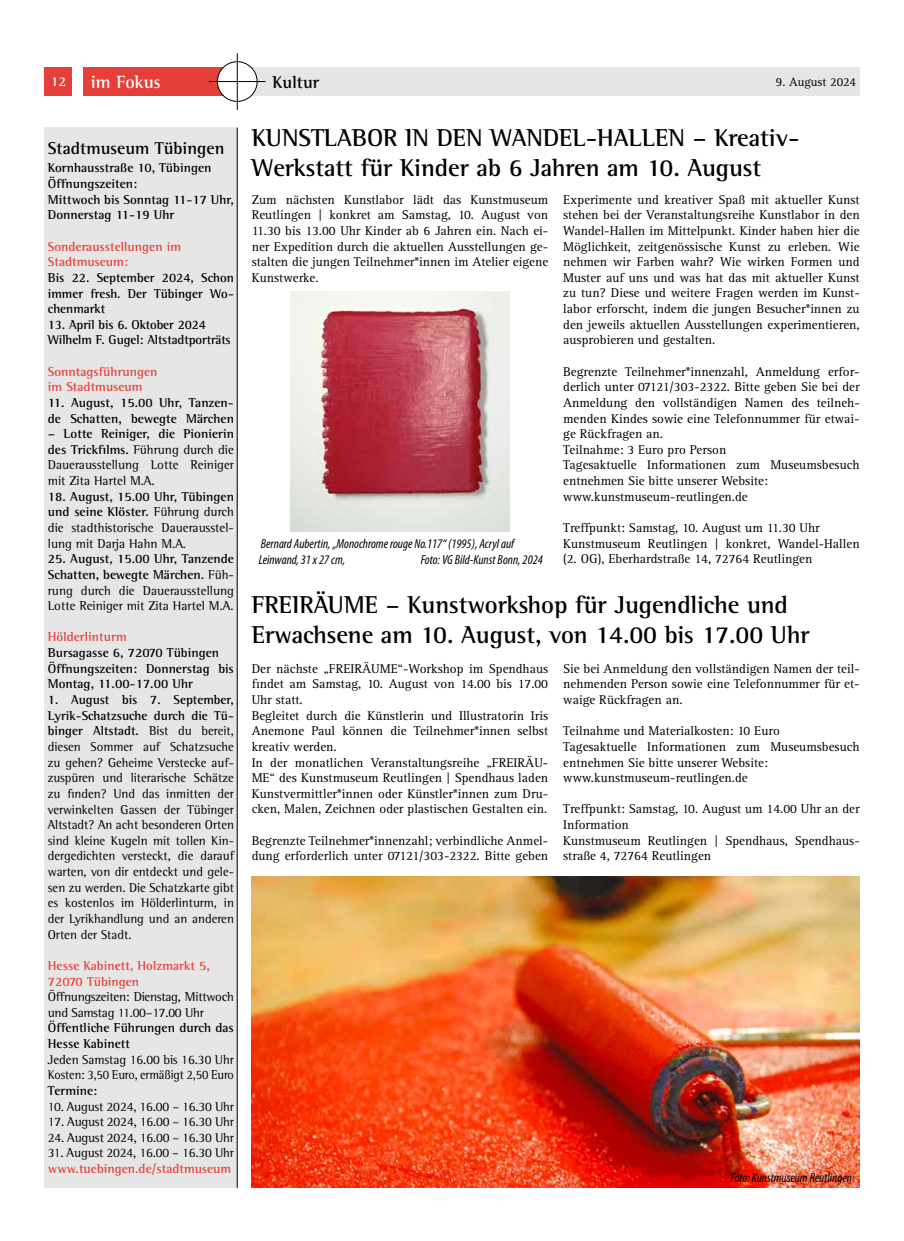
<style>
.page{position:relative;width:904px;height:1241px;background:#fff}
.page>*{position:absolute;margin:0;border:0;box-sizing:border-box;transform-origin:0 0}
.t1{font:700 25px/30px "Rotis Semi Serif Std";letter-spacing:-.005em;color:#000}
.t2{font:700 18.12px "Rotis Semi Serif Std";color:#fff}
.t3{font:700 17.5px "Rotis Semi Serif Std";color:#000}
.t4{font:700 13.75px "Rotis Semi Serif Std";color:#fff}
.t5{font:13.12px/15.6px "Rotis Serif Std";color:#000}
.t6{font:13.12px/15.6px "Rotis Semi Serif Std";color:#000;text-align:justify}
.t7{font:700 13.12px/15.6px "Rotis Semi Serif Std";color:#000}
.t8{font:700 13.12px/15.6px "Rotis Semi Serif Std";color:#e63f39}
.t9{font:italic condensed 13.12px/15.6px "Myriad Pro";color:#000}
.t10{font:13.12px/15.6px "Rotis Semi Serif Std";letter-spacing:-.02em;color:#000}
.t11{font:12.5px "Rotis Serif Std";color:#000}
.s1{font-weight:700}
</style>
<div class="page">
<div style="left:44px;top:128px;width:193px;height:1059px;background:#e7e6e6"></div>
<hr style="left:237px;top:128px;width:1px;height:1059px;background:#000">
<div style="left:235px;top:67px;width:624px;height:29px;background:#e7e6e6"></div>
<div style="left:44px;top:67px;width:194px;height:29px;background:#e63f39"></div>
<div style="left:73px;top:64px;width:10px;height:35px;background:#fff"></div>
<div style="left:217px;top:62px;width:40px;height:39px;background:#fff;border-radius:50%"></div>
<div style="left:217px;top:61px;width:40px;height:41px;border:1px solid #000;border-radius:50%"></div>
<hr style="left:209px;top:81px;width:57px;height:1px;background:#000">
<hr style="left:237px;top:53px;width:1px;height:57px;background:#000">
<img style="left:251px;top:876px;width:608px;height:311px">
<img style="left:290px;top:292px;width:219px;height:239px">
<p class="t4" style="left:51px;top:73px;width:17px">12</p>
<h2 class="t2" style="left:91px;top:71px;width:71px">im Fokus</h2>
<h3 class="t3" style="left:272px;top:71px;width:48px">Kultur</h3>
<p class="t11" style="left:776px;top:75px;width:82px">9. August 2024</p>
<h3 class="t3" style="left:48px;top:137px;width:178px">Stadtmuseum Tübingen</h3>
<p class="t7" style="left:48px;top:160px;width:188px">Kornhausstraße 10, Tübingen<br>Öffnungszeiten:<br>Mittwoch bis Sonntag 11-17 Uhr,<br>Donnerstag 11-19 Uhr</p>
<p class="t8" style="left:48px;top:238px;width:135px">Sonderausstellungen im<br>Stadtmuseum:</p>
<p class="t7" style="left:48px;top:269px;width:188px;text-align:justify">Bis 22. September 2024, Schon immer fresh. Der Tübinger Wo&shy;chenmarkt</p>
<p class="t7" style="left:48px;top:316px;width:184px">13. April bis 6. Oktober 2024<br>Wilhelm F. Gugel: Altstadtporträts</p>
<p class="t8" style="left:48px;top:363px;width:111px">Sonntagsführungen im Stadtmuseum</p>
<p class="t7" style="left:48px;top:394px;width:188px">11. August, 15.00 Uhr, Tanzen&shy;de Schatten, bewegte Märchen</p>
<p class="t6" style="left:48px;top:426px;width:188px"><span class="s1">– Lotte Reiniger, die Pionierin des Trickfilms.</span> Führung durch die Dauerausstellung Lotte Reiniger mit Zita Hartel M.A.</p>
<p class="t6" style="left:48px;top:488px;width:188px"><span class="s1">18. August, 15.00 Uhr, Tübingen und seine Klöster.</span> Führung durch die stadthistorische Dauerausstel&shy;lung mit Darja Hahn M.A.</p>
<p class="t6" style="left:48px;top:551px;width:188px"><span class="s1">25. August, 15.00 Uhr, Tanzende Schatten, bewegte Märchen.</span> Füh&shy;rung durch die Dauerausstellung Lotte Reiniger mit Zita Hartel M.A.</p>
<p class="t8" style="left:48px;top:629px;width:80px">Hölderlinturm</p>
<p class="t7" style="left:48px;top:644px;width:188px">Bursagasse 6, 72070 Tübingen<br>Öffnungszeiten: Donnerstag bis<br>Montag, 11.00-17.00 Uhr</p>
<p class="t6" style="left:48px;top:691px;width:188px"><span class="s1">1. August bis 7. September, Lyrik-Schatzsuche durch die Tü&shy;binger Altstadt.</span> Bist du bereit, diesen Sommer auf Schatzsuche zu gehen? Geheime Verstecke auf&shy;zuspüren und literarische Schätze zu finden? Und das inmitten der verwinkelten Gassen der Tübinger Altstadt? An acht besonderen Orten sind kleine Kugeln mit tollen Kin&shy;dergedichten versteckt, die darauf warten, von dir entdeckt und gele&shy;sen zu werden. Die Schatzkarte gibt es kostenlos im Hölderlinturm, in der Lyrikhandlung und an anderen Orten der Stadt.</p>
<p class="t8" style="left:48px;top:957px;width:163px">Hesse Kabinett, Holzmarkt 5,<br>72070 Tübingen</p>
<p class="t10" style="left:48px;top:988px;width:188px">Öffnungszeiten: Dienstag, Mittwoch und Samstag 11.00–17.00 Uhr</p>
<p class="t7" style="left:48px;top:1019px;width:188px">Öffentliche Führungen durch das<br>Hesse Kabinett</p>
<p class="t6" style="left:48px;top:1051px;width:188px">Jeden Samstag 16.00 bis 16.30 Uhr<br>Kosten: 3,50 Euro, ermäßigt 2,50 Euro</p>
<p class="t7" style="left:48px;top:1082px;width:51px">Termine:</p>
<p class="t6" style="left:48px;top:1098px;width:188px">10. August 2024, 16.00 – 16.30 Uhr</p>
<p class="t6" style="left:48px;top:1113px;width:188px">17. August 2024, 16.00 – 16.30 Uhr</p>
<p class="t6" style="left:48px;top:1129px;width:188px">24. August 2024, 16.00 – 16.30 Uhr</p>
<p class="t6" style="left:48px;top:1144px;width:188px">31. August 2024, 16.00 – 16.30 Uhr</p>
<p class="t8" style="left:48px;top:1160px;width:185px">www.tuebingen.de/stadtmuseum</p>
<h1 class="t1" style="left:252px;top:122px;width:549px">KUNSTLABOR IN DEN WANDEL-HALLEN – Kreativ-<br>Werkstatt für Kinder ab 6 Jahren am 10. August</h1>
<p class="t5" style="left:252px;top:192px;width:298px;text-align:justify">Zum nächsten Kunstlabor lädt das Kunstmuseum Reutlingen | konkret am Samstag, 10. August von 11.30 bis 13.00 Uhr Kinder ab 6 Jahren ein. Nach ei&shy;ner Expedition durch die aktuellen Ausstellungen ge&shy;stalten die jungen Teilnehmer*innen im Atelier eigene Kunstwerke.</p>
<p class="t5" style="left:563px;top:192px;width:298px;text-align:justify">Experimente und kreativer Spaß mit aktueller Kunst stehen bei der Veranstaltungsreihe Kunstlabor in den Wandel-Hallen im Mittelpunkt. Kinder haben hier die Möglichkeit, zeitgenössische Kunst zu erleben. Wie nehmen wir Farben wahr? Wie wirken Formen und Muster auf uns und was hat das mit aktueller Kunst zu tun? Diese und weitere Fragen werden im Kunst&shy;labor erforscht, indem die jungen Besucher*innen zu den jeweils aktuellen Ausstellungen experimentieren, ausprobieren und gestalten.</p>
<p class="t5" style="left:563px;top:364px;width:298px">Begrenzte Teilnehmer*innenzahl, Anmeldung erfor&shy;derlich unter 07121/303-2322. Bitte geben Sie bei der Anmeldung den vollständigen Namen des teilneh&shy;menden Kindes sowie eine Telefonnummer für etwai&shy;ge Rückfragen an.<br>Teilnahme: 3 Euro pro Person<br>Tagesaktuelle Informationen zum Museumsbesuch entnehmen Sie bitte unserer Website: www.kunstmuseum-reutlingen.de</p>
<p class="t5" style="left:563px;top:520px;width:298px">Treffpunkt: Samstag, 10. August um 11.30 Uhr<br>Kunstmuseum Reutlingen | konkret, Wandel-Hallen (2. OG), Eberhardstraße 14, 72764 Reutlingen</p>
<p class="t9" style="left:259px;top:535px;width:257px">Bernard Aubertin, „Monochrome rouge No.117“ (1995), Acryl auf<br>Leinwand, 31 x 27 cm,</p>
<p class="t9" style="left:420px;top:551px;width:124px">Foto: VG Bild-Kunst Bonn, 2024</p>
<h1 class="t1" style="left:252px;top:589px;width:559px">FREIRÄUME – Kunstworkshop für Jugendliche und<br>Erwachsene am 10. August, von 14.00 bis 17.00 Uhr</h1>
<p class="t5" style="left:252px;top:661px;width:298px">Der nächste „FREIRÄUME“-Workshop im Spendhaus findet am Samstag, 10. August von 14.00 bis 17.00<br>Uhr statt.<br>Begleitet durch die Künstlerin und Illustratorin Iris Anemone Paul können die Teilnehmer*innen selbst kreativ werden.<br>In der monatlichen Veranstaltungsreihe „FREIRÄU-ME“ des Kunstmuseum Reutlingen | Spendhaus laden Kunstvermittler*innen oder Künstler*innen zum Dru&shy;cken, Malen, Zeichnen oder plastischen Gestalten ein.</p>
<p class="t5" style="left:252px;top:832px;width:298px">Begrenzte Teilnehmer*innenzahl; verbindliche Anmel&shy;dung erforderlich unter 07121/303-2322. Bitte geben</p>
<p class="t5" style="left:563px;top:661px;width:298px;text-align:justify">Sie bei Anmeldung den vollständigen Namen der teil&shy;nehmenden Person sowie eine Telefonnummer für et&shy;waige Rückfragen an.</p>
<p class="t5" style="left:563px;top:723px;width:298px">Teilnahme und Materialkosten: 10 Euro<br>Tagesaktuelle Informationen zum Museumsbesuch entnehmen Sie bitte unserer Website: www.kunstmuseum-reutlingen.de</p>
<p class="t5" style="left:563px;top:801px;width:298px">Treffpunkt: Samstag, 10. August um 14.00 Uhr an der Information<br>Kunstmuseum Reutlingen | Spendhaus, Spendhaus&shy;straße 4, 72764 Reutlingen</p>
<p class="t9" style="left:730px;top:1168px;width:123px">Foto: Kunstmuseum Reutlingen</p>
</div>
